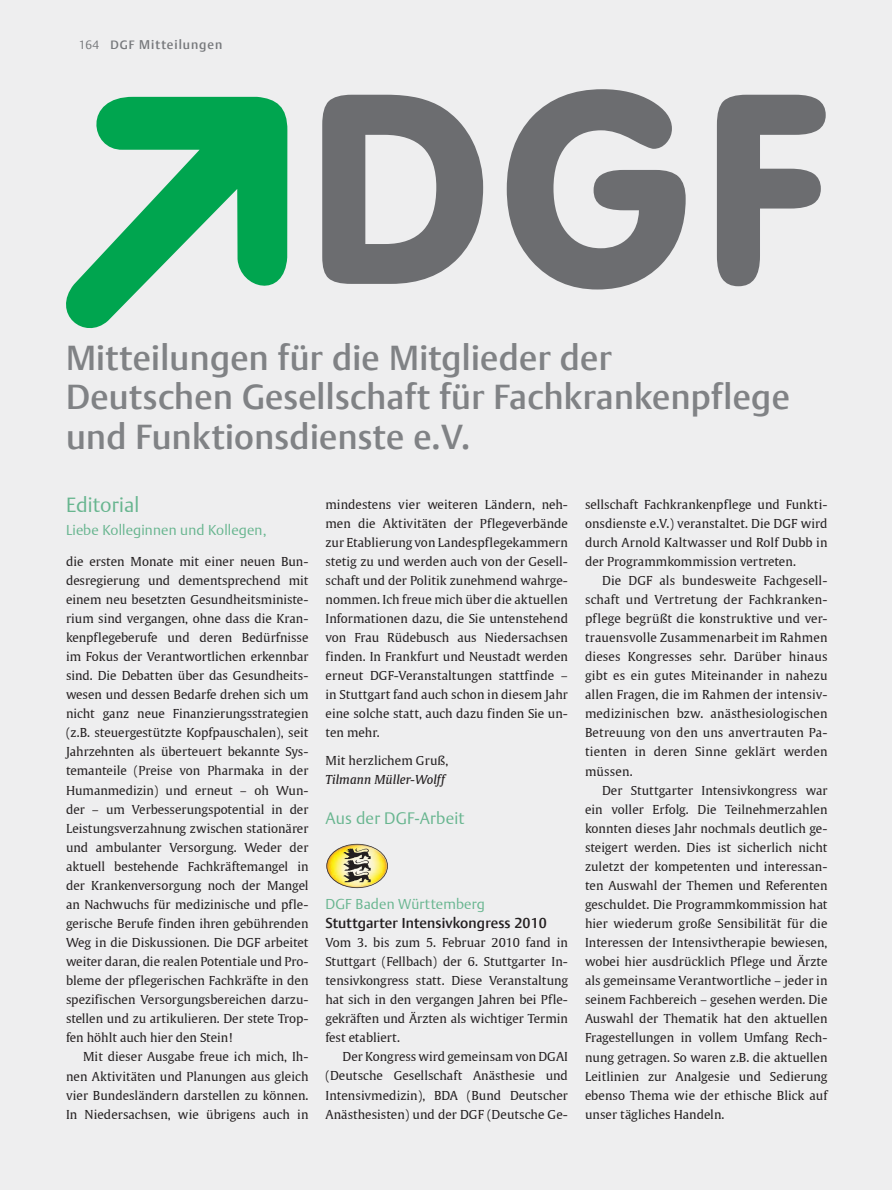
<style>
.page{position:relative;width:892px;height:1190px;background:#fff}
.page>*{position:absolute;margin:0;border:0;box-sizing:border-box;transform-origin:0 0}
.t1{font:500 34.5px/39.8px "Thieme Argo 2008";letter-spacing:.01em;color:#808285}
.t2{font:300 20.4px "Thieme Argo 2008";letter-spacing:.01em;color:#67b58f}
.t3{font:300 16.5px "Thieme Argo 2008";letter-spacing:.01em;color:#67b58f}
.t4{font:300 14.25px "Thieme Argo 2008";letter-spacing:.01em;color:#67b58f}
.t5{font:500 14.25px "Thieme Argo 2008";letter-spacing:.01em;color:#231f20}
.t6{font:500 12.6px "Thieme Argo 2008";letter-spacing:.075em;color:#76787b}
.t7{font:12.3px/19px "Thieme Gulliver 2008";letter-spacing:.005em;color:#231f20;text-align:justify}
.t8{font:italic 12.3px "Thieme Gulliver 2008";letter-spacing:.005em;color:#231f20}
.s1{font-weight:300;font-size:12px}
.s2{font-size:12px}
</style>
<div class="page">
<div style="left:0;top:0;width:892px;height:1189px;background:#eeeeef"></div>
<svg style="left:322px;top:95px;width:161px;height:189px"></svg>
<svg style="left:507px;top:89px;width:178px;height:200px"></svg>
<svg style="left:717px;top:95px;width:108px;height:191px"></svg>
<svg style="left:66px;top:96px;width:221px;height:233px;fill:#00a54f"></svg>
<img style="left:326px;top:843px;width:62px;height:45px">
<p class="t6" style="left:79px;top:36px;width:145px"><span class="s1">164</span> <span class="s2">DGF</span> Mitteilungen</p>
<h1 class="t1" style="left:66px;top:337px;width:725px">Mitteilungen für die Mitglieder der<br>Deutschen Gesellschaft für Fachkrankenpflege und Funktionsdienste e.V.</h1>
<h2 class="t2" style="left:66px;top:491px;width:75px">Editorial</h2>
<p class="t4" style="left:66px;top:520px;width:202px">Liebe Kolleginnen und Kollegen,</p>
<p class="t7" style="left:66px;top:551px;width:244px">die ersten Monate mit einer neuen Bun&shy;desregierung und dementsprechend mit einem neu besetzten Gesundheitsministe&shy;rium sind vergangen, ohne dass die Kran&shy;kenpflegeberufe und deren Bedürfnisse im Fokus der Verantwortlichen erkennbar sind. Die Debatten über das Gesundheits&shy;wesen und dessen Bedarfe drehen sich um nicht ganz neue Finanzierungsstrategien (z.B. steuergestützte Kopfpauschalen), seit Jahrzehnten als überteuert bekannte Sys&shy;temanteile (Preise von Pharmaka in der Humanmedizin) und erneut – oh Wun&shy;der – um Verbesserungspotential in der Leistungsverzahnung zwischen stationärer und ambulanter Versorgung. Weder der aktuell bestehende Fachkräftemangel in der Krankenversorgung noch der Mangel an Nachwuchs für medizinische und pfle&shy;gerische Berufe finden ihren gebührenden Weg in die Diskussionen. Die DGF arbeitet weiter daran, die realen Potentiale und Pro&shy;bleme der pflegerischen Fachkräfte in den spezifischen Versorgungsbereichen darzu&shy;stellen und zu artikulieren. Der stete Trop&shy;fen höhlt auch hier den Stein!</p>
<p class="t7" style="left:66px;top:1046px;width:244px;text-indent:17px">Mit dieser Ausgabe freue ich mich, Ih&shy;nen Aktivitäten und Planungen aus gleich vier Bundesländern darstellen zu können.<br>In Niedersachsen, wie übrigens auch in</p>
<p class="t7" style="left:325px;top:494px;width:244px">mindestens vier weiteren Ländern, neh&shy;men die Aktivitäten der Pflegeverbände zur Etablierung von Landespflegekammern stetig zu und werden auch von der Gesell&shy;schaft und der Politik zunehmend wahrge&shy;nommen. Ich freue mich über die aktuellen Informationen dazu, die Sie untenstehend von Frau Rüdebusch aus Niedersachsen finden. In Frankfurt und Neustadt werden erneut DGF-Veranstaltungen stattfinde – in Stuttgart fand auch schon in diesem Jahr eine solche statt, auch dazu finden Sie un&shy;ten mehr.</p>
<p class="t7" style="left:325px;top:750px;width:124px">Mit herzlichem Gruß,</p>
<p class="t8" style="left:325px;top:770px;width:121px">Tilmann Müller-Wolff</p>
<h3 class="t3" style="left:325px;top:807px;width:140px">Aus der DGF-Arbeit</h3>
<p class="t4" style="left:325px;top:894px;width:161px">DGF Baden Württemberg</p>
<p class="t5" style="left:325px;top:913px;width:223px">Stuttgarter Intensivkongress 2010</p>
<p class="t7" style="left:325px;top:932px;width:244px">Vom 3. bis zum 5. Februar 2010 fand in Stuttgart (Fellbach) der 6. Stuttgarter In&shy;tensivkongress statt. Diese Veranstaltung hat sich in den vergangen Jahren bei Pfle&shy;gekräften und Ärzten als wichtiger Termin fest etabliert.</p>
<p class="t7" style="left:325px;top:1046px;width:244px;text-indent:17px">Der Kongress wird gemeinsam von DGAI (Deutsche Gesellschaft Anästhesie und Intensivmedizin), BDA (Bund Deutscher Anästhesisten) und der DGF (Deutsche Ge-</p>
<p class="t7" style="left:585px;top:494px;width:244px">sellschaft Fachkrankenpflege und Funkti&shy;onsdienste e.V.) veranstaltet. Die DGF wird durch Arnold Kaltwasser und Rolf Dubb in der Programmkommission vertreten.</p>
<p class="t7" style="left:585px;top:570px;width:244px;text-indent:17px">Die DGF als bundesweite Fachgesell&shy;schaft und Vertretung der Fachkranken&shy;pflege begrüßt die konstruktive und ver&shy;trauensvolle Zusammenarbeit im Rahmen dieses Kongresses sehr. Darüber hinaus gibt es ein gutes Miteinander in nahezu allen Fragen, die im Rahmen der intensiv&shy;medizinischen bzw. anästhesiologischen Betreuung von den uns anvertrauten Pa&shy;tienten in deren Sinne geklärt werden müssen.</p>
<p class="t7" style="left:585px;top:780px;width:244px;text-indent:17px">Der Stuttgarter Intensivkongress war ein voller Erfolg. Die Teilnehmerzahlen konnten dieses Jahr nochmals deutlich ge&shy;steigert werden. Dies ist sicherlich nicht zuletzt der kompetenten und interessan&shy;ten Auswahl der Themen und Referenten geschuldet. Die Programmkommission hat hier wiederum große Sensibilität für die Interessen der Intensivtherapie bewiesen, wobei hier ausdrücklich Pflege und Ärzte als gemeinsame Verantwortliche – jeder in seinem Fachbereich – gesehen werden. Die Auswahl der Thematik hat den aktuellen Fragestellungen in vollem Umfang Rech&shy;nung getragen. So waren z.B. die aktuellen Leitlinien zur Analgesie und Sedierung ebenso Thema wie der ethische Blick auf unser tägliches Handeln.</p>
</div>
